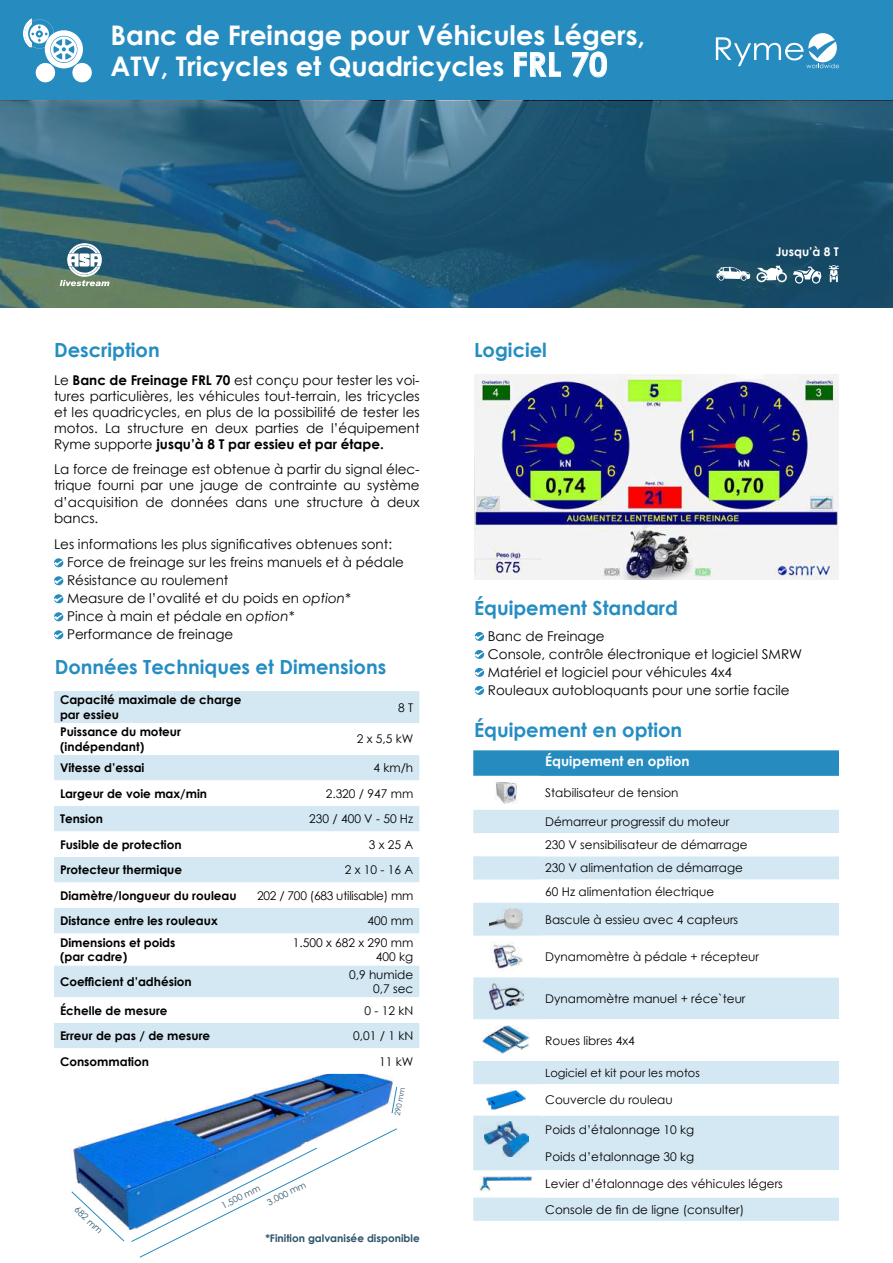
<style>
.page{position:relative;width:893px;height:1263px;background:#fff}
.page>*{position:absolute;margin:0;border:0;box-sizing:border-box;transform-origin:0 0}
.t1{font:700 27px/31.5px "Century Gothic";color:#fff}
.t2{font:700 19.5px "Century Gothic";color:#258dc2}
.t3{font:13.5px/18px "Century Gothic";color:#000}
.t4{font:700 13.5px "Century Gothic";color:#fff}
.t5{font:12px/23.2px "Century Gothic";color:#000;text-align:right}
.t6{font:700 12px/14.4px "Century Gothic";color:#000}
.t7{font:12px "Century Gothic";letter-spacing:-.02em;color:#000}
.t8{font:700 12px "Century Gothic";color:#fff}
.t9{font:11.4px "Century Gothic";color:#000}
.t10{font:700 10.5px "Century Gothic";color:#2c536b}
.t11{font:9px "Century Gothic";color:#2d546d}
.t12{font:7.5px "Century Gothic";color:#2d546d}
.s1{font-size:33px}
.s2{font-weight:700}
.s3{font-style:italic}
</style>
<div class="page">
<div style="left:0;top:0;width:893px;height:101px;background:#268cc0"></div>
<svg style="left:0;top:101px;width:893px;height:207px;background:#285b73"></svg>
<svg style="left:61px;top:243px;width:48px;height:43px"></svg>
<img style="left:73px;top:1074px;width:325px;height:157px">
<svg style="left:131px;top:1128px;width:266px;height:130px"></svg>
<svg style="left:71px;top:1191px;width:54px;height:50px"></svg>
<svg style="left:392px;top:1086px;width:5px;height:28px"></svg>
<svg style="left:829px;top:265px;width:10px;height:17px"></svg>
<svg style="left:756px;top:265px;width:31px;height:17px"></svg>
<svg style="left:716px;top:267px;width:34px;height:14px"></svg>
<svg style="left:793px;top:267px;width:28px;height:17px"></svg>
<svg style="left:716px;top:33px;width:123px;height:35px"></svg>
<svg style="left:23px;top:19px;width:60px;height:49px"></svg>
<div style="left:36px;top:63px;width:19px;height:19px;background:#fff;border-radius:50%"></div>
<div style="left:72px;top:63px;width:20px;height:19px;background:#fff;border-radius:50%"></div>
<svg style="left:475px;top:632px;width:9px;height:9px"></svg>
<svg style="left:475px;top:650px;width:9px;height:9px"></svg>
<svg style="left:475px;top:668px;width:9px;height:9px"></svg>
<svg style="left:475px;top:686px;width:9px;height:9px"></svg>
<img style="left:475px;top:374px;width:364px;height:205px">
<svg style="left:54px;top:558px;width:9px;height:9px"></svg>
<svg style="left:54px;top:576px;width:9px;height:9px"></svg>
<svg style="left:54px;top:594px;width:9px;height:9px"></svg>
<svg style="left:54px;top:612px;width:9px;height:9px"></svg>
<svg style="left:54px;top:630px;width:9px;height:9px"></svg>
<div style="left:54px;top:691px;width:365px;height:32px;background:#d4e8f3"></div>
<svg style="left:54px;top:755px;width:365px;height:319px"></svg>
<svg style="left:473px;top:750px;width:366px;height:26px;background:#2a8ec1"></svg>
<svg style="left:473px;top:810px;width:366px;height:411px;fill:#d4e8f3"></svg>
<svg style="left:539px;top:833px;width:300px;height:364px"></svg>
<img style="left:494px;top:782px;width:24px;height:22px">
<img style="left:490px;top:909px;width:33px;height:21px">
<img style="left:490px;top:942px;width:32px;height:29px">
<img style="left:489px;top:984px;width:34px;height:25px">
<img style="left:483px;top:1025px;width:47px;height:28px">
<img style="left:487px;top:1090px;width:39px;height:19px">
<img style="left:484px;top:1121px;width:44px;height:36px">
<img style="left:480px;top:1177px;width:53px;height:14px">
<h1 class="t1" style="left:111px;top:18px;width:536px">Banc de Freinage pour Véhicules Légers,<br>ATV, Tricycles et Quadricycles <span class="s1">FRL 70</span></h1>
<h2 class="t2" style="left:54px;top:335px;width:107px">Description</h2>
<h2 class="t2" style="left:474px;top:335px;width:74px">Logiciel</h2>
<p class="t8" style="left:776px;top:243px;width:65px">Jusqu’à 8 T</p>
<p class="t3" style="left:54px;top:371px;width:367px;line-height:16.2px;text-align:justify">Le <span class="s2">Banc de Freinage FRL 70</span> est conçu pour tester les voi&shy;tures particulières, les véhicules tout-terrain, les tricycles et les quadricycles, en plus de la possibilité de tester les motos. La structure en deux parties de l’équipement Ryme supporte <span class="s2">jusqu’à 8 T par essieu et par étape.</span></p>
<p class="t3" style="left:54px;top:461px;width:367px;line-height:16.2px;text-align:justify">La force de freinage est obtenue à partir du signal élec&shy;trique fourni par une jauge de contrainte au système d’acquisition de données dans une structure à deux bancs.</p>
<p class="t3" style="left:67px;top:535px;width:338px;text-indent:-13px">Les informations les plus significatives obtenues sont:<br>Force de freinage sur les freins manuels et à pédale Résistance au roulement<br>Measure de l’ovalité et du poids en <span class="s3">option*<br></span>Pince à main et pédale en <span class="s3">option*<br></span>Performance de freinage</p>
<h2 class="t2" style="left:55px;top:652px;width:333px">Données Techniques et Dimensions</h2>
<p class="t6" style="left:60px;top:692px;width:183px">Capacité maximale de charge par essieu</p>
<p class="t5" style="left:398px;top:695px;width:17px">8 T</p>
<p class="t6" style="left:60px;top:724px;width:122px">Puissance du moteur (indépendant)</p>
<p class="t5" style="left:357px;top:727px;width:58px">2 x 5,5 kW</p>
<p class="t6" style="left:60px;top:760px;width:86px">Vitesse d’essai</p>
<p class="t5" style="left:373px;top:756px;width:41px">4 km/h</p>
<p class="t6" style="left:60px;top:785px;width:149px">Largeur de voie max/min</p>
<p class="t5" style="left:326px;top:781px;width:89px">2.320 / 947 mm</p>
<p class="t6" style="left:60px;top:811px;width:44px">Tension</p>
<p class="t5" style="left:309px;top:807px;width:106px">230 / 400 V - 50 Hz</p>
<p class="t6" style="left:60px;top:837px;width:123px">Fusible de protection</p>
<p class="t5" style="left:369px;top:832px;width:46px">3 x 25 A</p>
<p class="t6" style="left:60px;top:862px;width:124px">Protecteur thermique</p>
<p class="t5" style="left:345px;top:858px;width:70px">2 x 10 - 16 A</p>
<p class="t6" style="left:60px;top:888px;width:178px">Diamètre/longueur du rouleau</p>
<p class="t7" style="left:257px;top:887px;width:158px">202 / 700 (683 utilisable) mm</p>
<p class="t6" style="left:60px;top:913px;width:159px">Distance entre les rouleaux</p>
<p class="t5" style="left:367px;top:909px;width:47px">400 mm</p>
<p class="t6" style="left:60px;top:935px;width:117px">Dimensions et poids (par cadre)</p>
<p class="t5" style="left:293px;top:935px;width:122px;line-height:14.4px">1.500 x 682 x 290 mm<br>400 kg</p>
<p class="t6" style="left:60px;top:974px;width:133px">Coefficient d’adhésion</p>
<p class="t5" style="left:349px;top:967px;width:66px;line-height:14.4px">0,9 humide<br>0,7 sec</p>
<p class="t6" style="left:60px;top:1002px;width:109px">Échelle de mesure</p>
<p class="t5" style="left:364px;top:998px;width:50px">0 - 12 kN</p>
<p class="t6" style="left:60px;top:1028px;width:152px">Erreur de pas / de mesure</p>
<p class="t5" style="left:353px;top:1024px;width:62px">0,01 / 1 kN</p>
<p class="t6" style="left:60px;top:1053px;width:91px">Consommation</p>
<p class="t5" style="left:379px;top:1049px;width:36px">11 kW</p>
<p class="t11" style="left:81px;top:1203px;width:36px;rotate:44deg">682 mm</p>
<p class="t11" style="left:219px;top:1200px;width:43px;rotate:-27deg">1.500 mm</p>
<p class="t11" style="left:265px;top:1197px;width:43px;rotate:-27deg">3.000 mm</p>
<p class="t12" style="left:392px;top:1115px;width:30px;rotate:-80deg">290 mm</p>
<p class="t10" style="left:265px;top:1230px;width:156px">*Finition galvanisée disponible</p>
<h2 class="t2" style="left:474px;top:593px;width:205px">Équipement Standard</h2>
<p class="t3" style="left:488px;top:627px;width:316px">Banc de Freinage<br>Console, contrôle électronique et logiciel SMRW Matériel et logiciel pour véhicules 4x4<br>Rouleaux autobloquants pour une sortie facile</p>
<h2 class="t2" style="left:474px;top:715px;width:210px">Équipement en option</h2>
<p class="t4" style="left:545px;top:751px;width:146px">Équipement en option</p>
<p class="t5" style="left:545px;top:781px;width:135px">Stabilisateur de tension</p>
<p class="t5" style="left:545px;top:810px;width:204px;text-align:left">Démarreur progressif du moteur<br>230 V sensibilisateur de démarrage<br>230 V alimentation de démarrage<br>60 Hz alimentation électrique</p>
<p class="t5" style="left:545px;top:907px;width:195px">Bascule à essieu avec 4 capteurs</p>
<p class="t5" style="left:545px;top:945px;width:215px">Dynamomètre à pédale + récepteur</p>
<p class="t5" style="left:545px;top:987px;width:202px">Dynamomètre manuel + réce`teur</p>
<p class="t5" style="left:545px;top:1028px;width:91px">Roues libres 4x4</p>
<p class="t9" style="left:545px;top:1065px;width:156px">Logiciel et kit pour les motos</p>
<p class="t5" style="left:545px;top:1088px;width:129px">Couvercle du rouleau</p>
<p class="t5" style="left:545px;top:1117px;width:151px">Poids d’étalonnage 10 kg</p>
<p class="t5" style="left:545px;top:1145px;width:151px">Poids d’etalonnage 30 kg</p>
<p class="t5" style="left:545px;top:1171px;width:239px;line-height:25.3px;text-align:left">Levier d’étalonnage des véhicules légers<br>Console de fin de ligne (consulter)</p>
</div>
